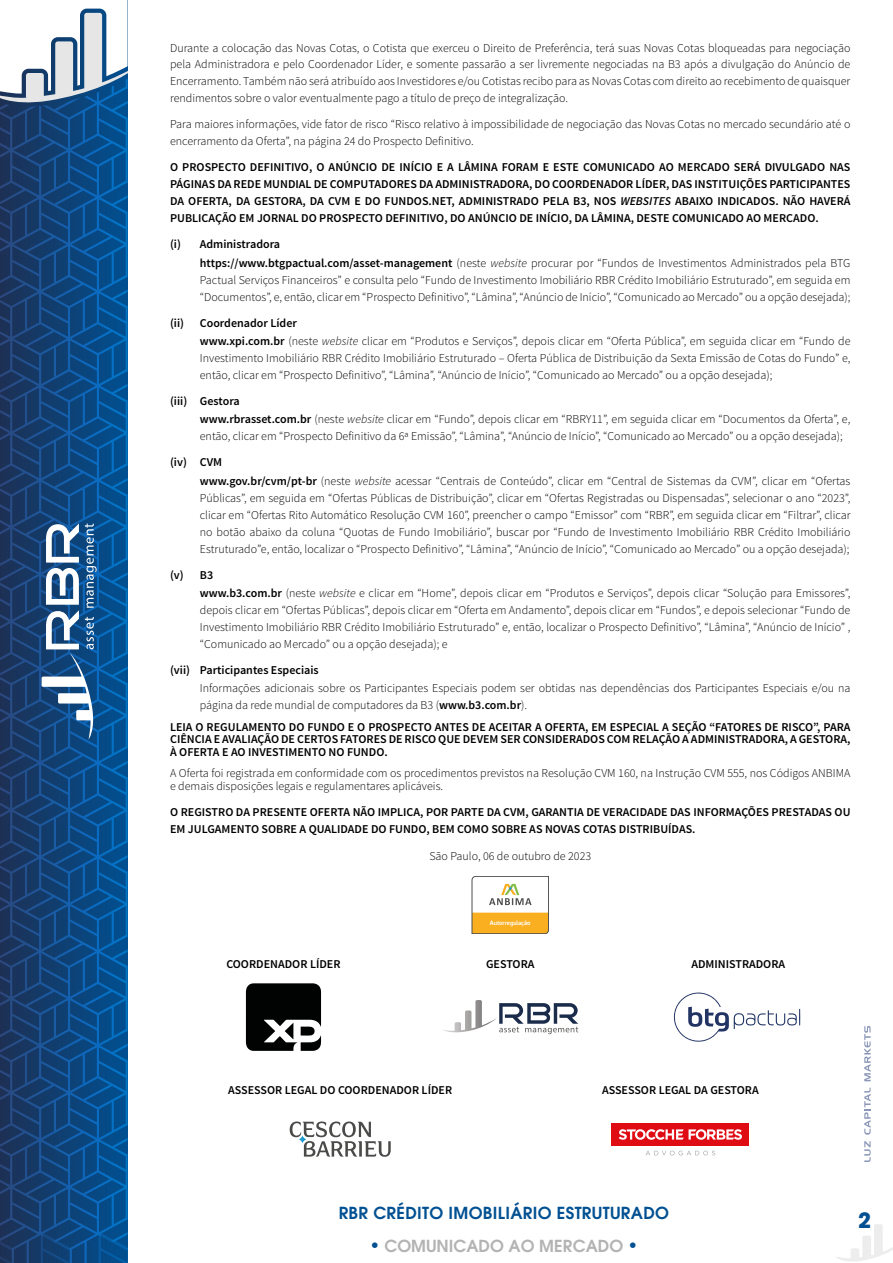
<style>
.page{position:relative;width:893px;height:1263px;background:#fff}
.page>*{position:absolute;margin:0;border:0;box-sizing:border-box;transform-origin:0 0}
.t1{font:700 21px "ITC Avant Garde Pro";color:#005092}
.t2{font:600 16.5px "ITC Avant Garde Pro";letter-spacing:.02em;color:#005092}
.t3{font:600 16.5px "ITC Avant Garde Pro";color:#b3b3b3}
.t4{font:300 12px/17px "Source Sans Pro";color:#000;text-align:justify}
.t5{font:600 12px/17px "Source Sans Pro";color:#000;text-align:justify}
.t6{font:500 6.3px "Dobra";letter-spacing:-.015em;color:#fff}
.s1{font-style:italic}
.s2{font-weight:600}
.s3{font-size:18px;color:#005092}
</style>
<div class="page">
<svg style="left:837px;top:1224px;width:56px;height:38px"></svg>
<svg style="left:21px;top:0;width:107px;height:78px"></svg>
<svg style="left:0;top:78px;width:128px;height:1185px"></svg>
<svg style="left:42px;top:523px;width:55px;height:216px"></svg>
<svg style="left:864px;top:1141px;width:7px;height:21px"></svg>
<svg style="left:864px;top:1088px;width:7px;height:47px"></svg>
<svg style="left:864px;top:1026px;width:7px;height:55px"></svg>
<svg style="left:472px;top:876px;width:77px;height:58px"></svg>
<svg style="left:246px;top:983px;width:75px;height:68px"></svg>
<svg style="left:444px;top:1000px;width:134px;height:34px"></svg>
<svg style="left:674px;top:992px;width:126px;height:50px"></svg>
<svg style="left:290px;top:1121px;width:101px;height:36px"></svg>
<div style="left:612px;top:1123px;width:137px;height:23px;background:#e00c14"></div>
<svg style="left:619px;top:1129px;width:123px;height:11px"></svg>
<svg style="left:646px;top:1151px;width:69px;height:4px"></svg>
<p class="t4" style="left:170px;top:39px;width:682px">Durante a colocação das Novas Cotas, o Cotista que exerceu o Direito de Preferência, terá suas Novas Cotas bloqueadas para negociação pela Administradora e pelo Coordenador Líder, e somente passarão a ser livremente negociadas na B3 após a divulgação do Anúncio de Encerramento. Também não será atribuído aos Investidores e/ou Cotistas recibo para as Novas Cotas com direito ao recebimento de quaisquer rendimentos sobre o valor eventualmente pago a título de preço de integralização.</p>
<p class="t4" style="left:170px;top:116px;width:682px">Para maiores informações, vide fator de risco “Risco relativo à impossibilidade de negociação das Novas Cotas no mercado secundário até o encerramento da Oferta”, na página 24 do Prospecto Definitivo.</p>
<p class="t5" style="left:170px;top:159px;width:682px">O PROSPECTO DEFINITIVO, O ANÚNCIO DE INÍCIO E A LÂMINA FORAM E ESTE COMUNICADO AO MERCADO SERÁ DIVULGADO NAS PÁGINAS DA REDE MUNDIAL DE COMPUTADORES DA ADMINISTRADORA, DO COORDENADOR LÍDER, DAS INSTITUIÇÕES PARTICIPANTES DA OFERTA, DA GESTORA, DA CVM E DO FUNDOS.NET, ADMINISTRADO PELA B3, NOS <span class="s1">WEBSITES</span> ABAIXO INDICADOS. NÃO HAVERÁ PUBLICAÇÃO EM JORNAL DO PROSPECTO DEFINITIVO, DO ANÚNCIO DE INÍCIO, DA LÂMINA, DESTE COMUNICADO AO MERCADO.</p>
<p class="t5" style="left:170px;top:236px;width:112px">(i) Administradora</p>
<p class="t4" style="left:200px;top:254px;width:652px"><span class="s2">https://www.btgpactual.com/asset-management</span> (neste <span class="s1">website</span> procurar por “Fundos de Investimentos Administrados pela BTG Pactual Serviços Financeiros” e consulta pelo “Fundo de Investimento Imobiliário RBR Crédito Imobiliário Estruturado”, em seguida em “Documentos”, e, então, clicar em “Prospecto Definitivo”, “Lâmina”, “Anúncio de Início”, “Comunicado ao Mercado” ou a opção desejada);</p>
<p class="t5" style="left:170px;top:314px;width:128px">(ii) Coordenador Líder</p>
<p class="t4" style="left:200px;top:333px;width:652px"><span class="s2">www.xpi.com.br</span> (neste <span class="s1">website</span> clicar em “Produtos e Serviços”, depois clicar em “Oferta Pública”, em seguida clicar em “Fundo de Investimento Imobiliário RBR Crédito Imobiliário Estruturado – Oferta Pública de Distribuição da Sexta Emissão de Cotas do Fundo” e, então, clicar em “Prospecto Definitivo”, “Lâmina”, “Anúncio de Início”, “Comunicado ao Mercado” ou a opção desejada);</p>
<p class="t5" style="left:170px;top:393px;width:71px">(iii) Gestora</p>
<p class="t4" style="left:200px;top:411px;width:652px"><span class="s2">www.rbrasset.com.br</span> (neste <span class="s1">website</span> clicar em “Fundo”, depois clicar em “RBRY11”, em seguida clicar em “Documentos da Oferta”, e, então, clicar em “Prospecto Definitivo da 6ª Emissão”, “Lâmina”, “Anúncio de Início”, “Comunicado ao Mercado” ou a opção desejada);</p>
<p class="t5" style="left:170px;top:454px;width:53px">(iv) CVM</p>
<p class="t4" style="left:200px;top:472px;width:652px"><span class="s2">www.gov.br/cvm/pt-br</span> (neste <span class="s1">website</span> acessar “Centrais de Conteúdo”, clicar em “Central de Sistemas da CVM”, clicar em “Ofertas Públicas”, em seguida em “Ofertas Públicas de Distribuição”, clicar em “Ofertas Registradas ou Dispensadas”, selecionar o ano “2023”, clicar em “Ofertas Rito Automático Resolução CVM 160”, preencher o campo “Emissor” com “RBR”, em seguida clicar em “Filtrar”, clicar no botão abaixo da coluna “Quotas de Fundo Imobiliário”, buscar por “Fundo de Investimento Imobiliário RBR Crédito Imobiliário Estruturado”e, então, localizar o “Prospecto Definitivo”, “Lâmina”, “Anúncio de Início”, “Comunicado ao Mercado” ou a opção desejada);</p>
<p class="t5" style="left:170px;top:566px;width:45px">(v) B3</p>
<p class="t4" style="left:200px;top:585px;width:652px"><span class="s2">www.b3.com.br</span> (neste <span class="s1">website</span> e clicar em “Home”, depois clicar em “Produtos e Serviços”, depois clicar “Solução para Emissores”, depois clicar em “Ofertas Públicas”, depois clicar em “Oferta em Andamento”, depois clicar em “Fundos”, e depois selecionar “Fundo de Investimento Imobiliário RBR Crédito Imobiliário Estruturado” e, então, localizar o Prospecto Definitivo”, “Lâmina”, “Anúncio de Início” , “Comunicado ao Mercado” ou a opção desejada); e</p>
<p class="t5" style="left:170px;top:662px;width:150px">(vii) Participantes Especiais</p>
<p class="t4" style="left:200px;top:680px;width:652px">Informações adicionais sobre os Participantes Especiais podem ser obtidas nas dependências dos Participantes Especiais e/ou na página da rede mundial de computadores da B3 (<span class="s2">www.b3.com.br</span>).</p>
<p class="t5" style="left:170px;top:721px;width:682px;line-height:12.5px">LEIA O REGULAMENTO DO FUNDO E O PROSPECTO ANTES DE ACEITAR A OFERTA, EM ESPECIAL A SEÇÃO “FATORES DE RISCO”, PARA CIÊNCIA E AVALIAÇÃO DE CERTOS FATORES DE RISCO QUE DEVEM SER CONSIDERADOS COM RELAÇÃO A ADMINISTRADORA, A GESTORA, À OFERTA E AO INVESTIMENTO NO FUNDO.</p>
<p class="t4" style="left:170px;top:767px;width:682px;line-height:12.5px">A Oferta foi registrada em conformidade com os procedimentos previstos na Resolução CVM 160, na Instrução CVM 555, nos Códigos ANBIMA e demais disposições legais e regulamentares aplicáveis.</p>
<p class="t5" style="left:170px;top:803px;width:682px">O REGISTRO DA PRESENTE OFERTA NÃO IMPLICA, POR PARTE DA CVM, GARANTIA DE VERACIDADE DAS INFORMAÇÕES PRESTADAS OU<br>EM JULGAMENTO SOBRE A QUALIDADE DO FUNDO, BEM COMO SOBRE AS NOVAS COTAS DISTRIBUÍDAS.</p>
<p class="t4" style="left:429px;top:848px;width:163px">São Paulo, 06 de outubro de 2023</p>
<p class="t6" style="left:490px;top:919px;width:42px">Autorregulação</p>
<p class="t5" style="left:226px;top:956px;width:116px">COORDENADOR LÍDER</p>
<p class="t5" style="left:486px;top:956px;width:50px">GESTORA</p>
<p class="t5" style="left:691px;top:956px;width:95px">ADMINISTRADORA</p>
<p class="t5" style="left:228px;top:1082px;width:226px">ASSESSOR LEGAL DO COORDENADOR LÍDER</p>
<p class="t5" style="left:602px;top:1082px;width:158px">ASSESSOR LEGAL DA GESTORA</p>
<h2 class="t2" style="left:339px;top:1202px;width:332px">RBR CRÉDITO IMOBILIÁRIO ESTRUTURADO</h2>
<h2 class="t3" style="left:369px;top:1235px;width:270px"><span class="s3">•</span> COMUNICADO AO MERCADO <span class="s3">•</span></h2>
<h1 class="t1" style="left:858px;top:1206px;width:14px">2</h1>
</div>
